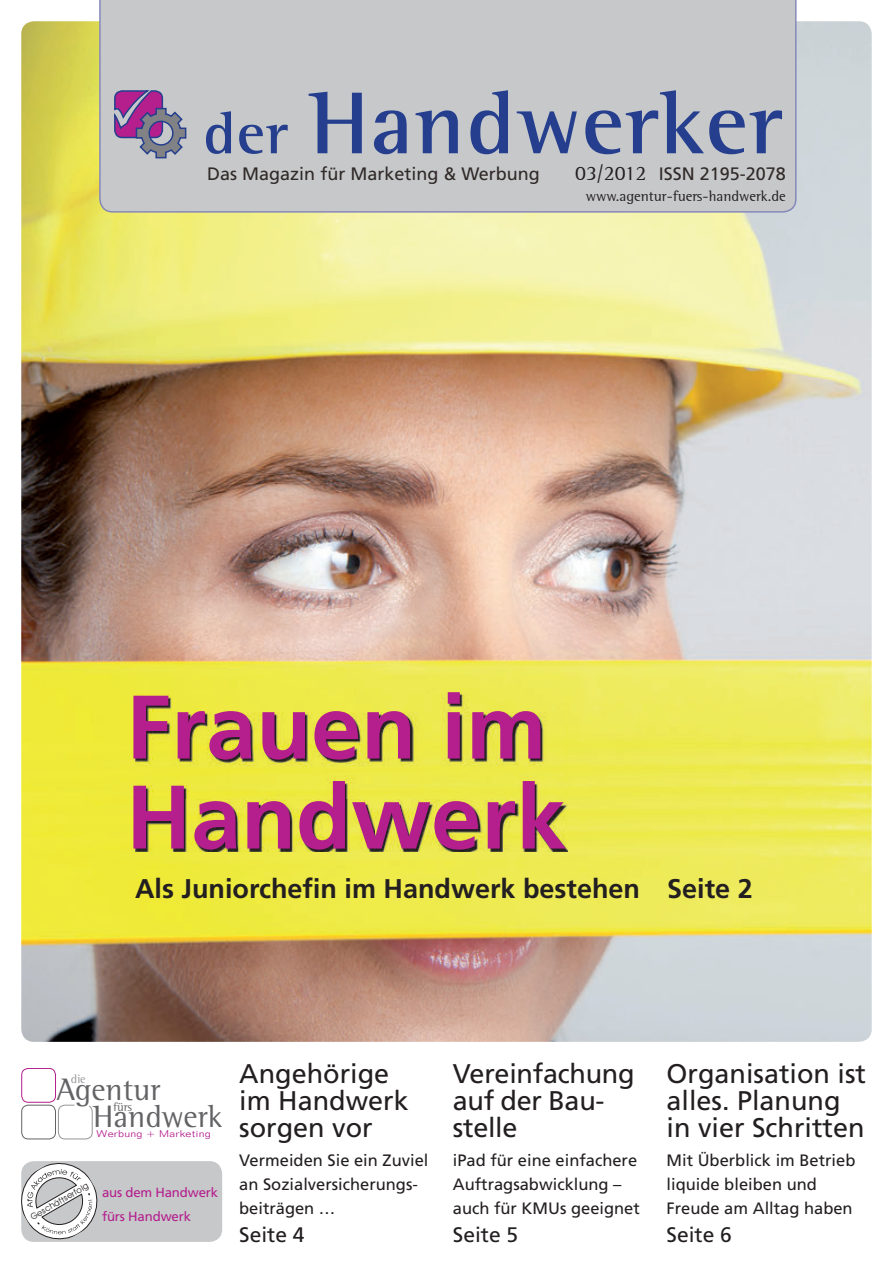
<style>
.page{position:relative;width:893px;height:1263px;background:#fff}
.page>*{position:absolute;margin:0;border:0;box-sizing:border-box;transform-origin:0 0}
.t1{font:700 90px/90px "Frutiger";color:#b41e8d}
.t2{font:700 90px "Rotis Semi Serif";letter-spacing:.02em;color:#253f8e}
.t3{font:31.8px "Rotis Semi Serif";color:#636366}
.t4{font:27px/27px "Frutiger";color:#231f20}
.t5{font:700 27px "Frutiger CE";color:#231f20}
.t6{font:21px "Frutiger";color:#231f20}
.t7{font:18px "Frutiger";color:#302a28}
.t8{font:16.5px/24px "Frutiger";color:#231f20}
.t9{font:15px "Rotis Semi Serif";color:#231f20}
.t10{font:13.2px/24px "Frutiger";letter-spacing:-.01em;color:#b41e8d}
.t11{font:12.3px "Rotis Semi Serif";color:#636366}
.t12{font:12.3px "Rotis Semi Serif";color:#939598}
.t13{font:300 9.6px "Folio BT";letter-spacing:.025em;color:#b41e8d;scale:1.17 1}
.t14{font:8.55px "Avant Garde IT Cby BT";color:#231f20}
.s1{font-size:60px}
.s2{font-family:"Rotis Semi Serif";font-size:21px;color:#231f20}
</style>
<div class="page">
<div style="left:21px;top:1161px;width:201px;height:81px;background:#c7c8ca;border-radius:13px"></div>
<img style="left:21px;top:21px;width:851px;height:1021px">
<div style="left:99px;top:0;width:698px;height:213px;background:#c7c8ca"></div>
<div style="left:21px;top:1068px;width:35px;height:35px;border:1px solid #b41e8d;border-radius:7px"></div>
<div style="left:21px;top:1105px;width:35px;height:34px;border:1px solid #636366;border-radius:7px"></div>
<svg style="left:58px;top:1104px;width:35px;height:36px"></svg>
<svg style="left:21px;top:1161px;width:77px;height:81px"></svg>
<img style="left:136px;top:694px;width:432px;height:158px">
<svg style="left:113px;top:89px;width:74px;height:70px;background:#9c7ca4"></svg>
<h1 class="t2" style="left:203px;top:69px;width:581px"><span class="s1">der</span> Handwerker</h1>
<p class="t7" style="left:207px;top:163px;width:334px">Das Magazin für Marketing &amp; Werbung</p>
<p class="t7" style="left:575px;top:163px;width:212px"><span class="s2">03/2012</span> ISSN 2195-2078</p>
<p class="t9" style="left:586px;top:187px;width:202px">www.agentur-fuers-handwerk.de</p>
<h1 class="t1" style="left:126px;top:683px;width:442px">Frauen im<br>Handwerk</h1>
<h3 class="t5" style="left:135px;top:872px;width:619px">Als Juniorchefin im Handwerk bestehen Seite 2</h3>
<p class="t12" style="left:71px;top:1072px;width:16px">die</p>
<h2 class="t3" style="left:57px;top:1071px;width:105px">Agentur</h2>
<p class="t11" style="left:113px;top:1099px;width:21px">fürs</p>
<h2 class="t3" style="left:93px;top:1097px;width:131px">Handwerk</h2>
<p class="t13" style="left:97px;top:1127px;width:99px">Werbung + Marketing</p>
<p class="t14" style="left:29px;top:1213px;width:67px;rotate:-30deg">Geschäftserfolg</p>
<p class="t10" style="left:102px;top:1181px;width:118px">aus dem Handwerk fürs Handwerk</p>
<h3 class="t4" style="left:239px;top:1061px;width:171px">Angehörige im Handwerk sorgen vor</h3>
<p class="t8" style="left:239px;top:1148px;width:191px">Vermeiden Sie ein Zuviel an Sozialversicherungs&shy;beiträgen …</p>
<p class="t6" style="left:239px;top:1222px;width:67px">Seite 4</p>
<h3 class="t4" style="left:453px;top:1061px;width:183px">Vereinfachung auf der Bau&shy;stelle</h3>
<p class="t8" style="left:453px;top:1148px;width:189px">iPad für eine einfachere<br>Auftragsabwicklung – auch für KMUs geeignet</p>
<p class="t6" style="left:453px;top:1222px;width:67px">Seite 5</p>
<h3 class="t4" style="left:666px;top:1061px;width:201px">Organisation ist alles. Planung in vier Schritten</h3>
<p class="t8" style="left:666px;top:1148px;width:190px">Mit Überblick im Betrieb liquide bleiben und<br>Freude am Alltag haben</p>
<p class="t6" style="left:666px;top:1222px;width:67px">Seite 6</p>
</div>
